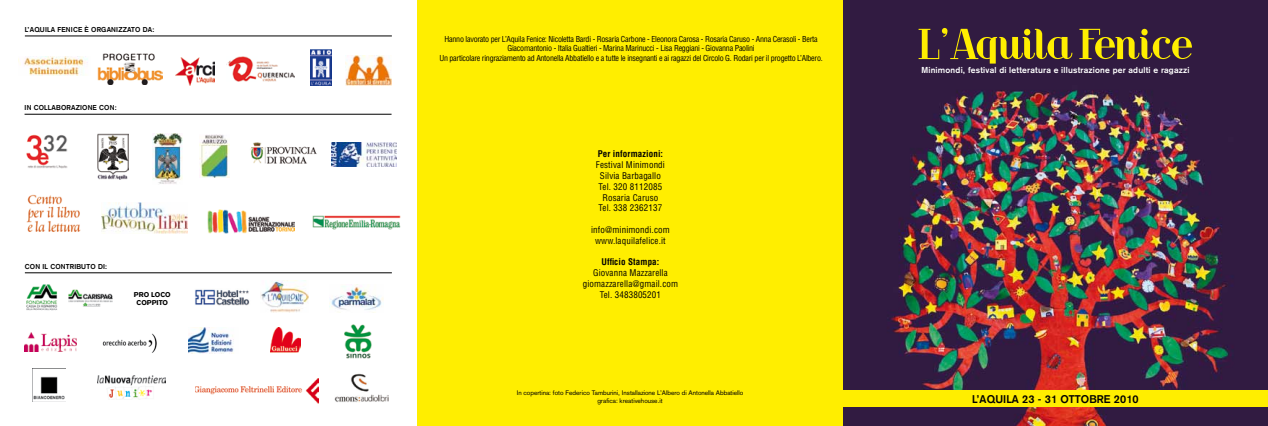
<style>
.page{position:relative;width:1268px;height:426px;background:#fff}
.page>*{position:absolute;margin:0;border:0;box-sizing:border-box;transform-origin:0 0}
.t1{font:700 11px "Akzidenz Grotesk";letter-spacing:.01em;color:#000}
.t2{font:condensed 9px/10.8px "Helvetica LT Std";letter-spacing:.015em;color:#000;text-align:center}
.t3{font:700 condensed 9px "Helvetica LT Std";letter-spacing:.015em;color:#000}
.t4{font:700 8.5px "Akzidenz Grotesk";letter-spacing:.025em;color:#fff}
.t5{font:condensed 8px/9.6px "Helvetica LT Std";letter-spacing:-.03em;color:#000;text-align:center}
.t6{font:700 7px "Akzidenz Grotesk";letter-spacing:.025em;color:#000}
.t7{font:900 6.9px/7.9px "Akzidenz Grotesk";color:#000;text-align:center}
.t8{font:6.5px/7.8px "Akzidenz Grotesk";color:#000;text-align:center}
</style>
<div class="page">
<img style="left:842px;top:0;width:425px;height:425px">
<div style="left:417px;top:0;width:425px;height:425px;background:#fe0"></div>
<svg style="left:918px;top:28px;width:273px;height:35px;background:#6b572e"></svg>
<div style="left:836px;top:389px;width:431px;height:17px;background:#fe0"></div>
<img style="left:18px;top:56px;width:70px;height:20px">
<img style="left:97px;top:53px;width:66px;height:31px">
<img style="left:175px;top:57px;width:39px;height:28px">
<img style="left:226px;top:57px;width:68px;height:24px">
<img style="left:311px;top:50px;width:21px;height:36px">
<img style="left:345px;top:55px;width:46px;height:31px">
<img style="left:97px;top:133px;width:31px;height:46px">
<img style="left:152px;top:133px;width:30px;height:51px">
<img style="left:199px;top:134px;width:30px;height:43px">
<img style="left:331px;top:142px;width:65px;height:24px">
<img style="left:27px;top:194px;width:54px;height:38px">
<img style="left:101px;top:202px;width:87px;height:31px">
<img style="left:208px;top:209px;width:87px;height:24px">
<img style="left:312px;top:215px;width:89px;height:15px">
<img style="left:26px;top:284px;width:32px;height:27px">
<img style="left:68px;top:289px;width:45px;height:18px">
<img style="left:329px;top:284px;width:54px;height:26px">
<img style="left:260px;top:280px;width:49px;height:32px">
<img style="left:195px;top:289px;width:55px;height:16px">
<img style="left:25px;top:332px;width:51px;height:19px">
<img style="left:102px;top:333px;width:55px;height:20px">
<img style="left:188px;top:327px;width:46px;height:26px">
<img style="left:270px;top:327px;width:31px;height:26px">
<img style="left:344px;top:324px;width:28px;height:34px">
<img style="left:33px;top:368px;width:32px;height:32px">
<img style="left:97px;top:375px;width:69px;height:23px">
<img style="left:195px;top:378px;width:123px;height:25px">
<img style="left:334px;top:373px;width:54px;height:29px">
<hr style="left:25px;top:36px;width:367px;height:1px;background:#000">
<hr style="left:25px;top:272px;width:367px;height:1px;background:#000">
<img style="left:26px;top:134px;width:41px;height:34px">
<img style="left:250px;top:142px;width:67px;height:22px">
<hr style="left:25px;top:114px;width:366px;height:1px;background:#000">
<p class="t6" style="left:25px;top:25px;width:131px">L’AQUILA FENICE è ORGANIZZATO DA:</p>
<p class="t6" style="left:25px;top:103px;width:94px">IN COLLABORAZIONE CON:</p>
<p class="t6" style="left:25px;top:262px;width:84px">CON IL CONTRIBUTO DI:</p>
<p class="t7" style="left:134px;top:290px;width:38px">PRO LOCO<br>COPPITO</p>
<p class="t5" style="left:439px;top:34px;width:385px">Hanno lavorato per L’Aquila Fenice: Nicoletta Bardi - Rosaria Carbone - Eleonora Carosa - Rosaria Caruso - Anna Cerasoli - Berta<br>Giacomantonio - Italia Gualtieri - Marina Marinucci - Lisa Reggiani - Giovanna Paolini<br>Un particolare ringraziamento ad Antonella Abbatiello e a tutte le insegnanti e ai ragazzi del Circolo G. Rodari per il progetto L’Albero.</p>
<p class="t3" style="left:597px;top:148px;width:67px">Per informazioni:</p>
<p class="t2" style="left:595px;top:159px;width:71px">Festival Minimondi<br>Silvia Barbagallo<br>Tel. 320 8112085<br>Rosaria Caruso<br>Tel. 338 2362137</p>
<p class="t2" style="left:591px;top:224px;width:80px">info@minimondi.com www.laquilafelice.it</p>
<p class="t3" style="left:601px;top:256px;width:60px">Ufficio Stampa:</p>
<p class="t2" style="left:582px;top:267px;width:97px">Giovanna Mazzarella giomazzarella@gmail.com<br>Tel. 3483805201</p>
<p class="t8" style="left:516px;top:388px;width:228px">In copertina: foto Federico Tamburini, Installazione L’Albero di Antonella Abbatiello grafica: kreativehouse.it</p>
<p class="t4" style="left:921px;top:65px;width:269px">Minimondi, festival di letteratura e illustrazione per adulti e ragazzi</p>
<h1 class="t1" style="left:972px;top:391px;width:168px">L’AQUILA 23 - 31 OTTOBRE 2010</h1>
</div>
